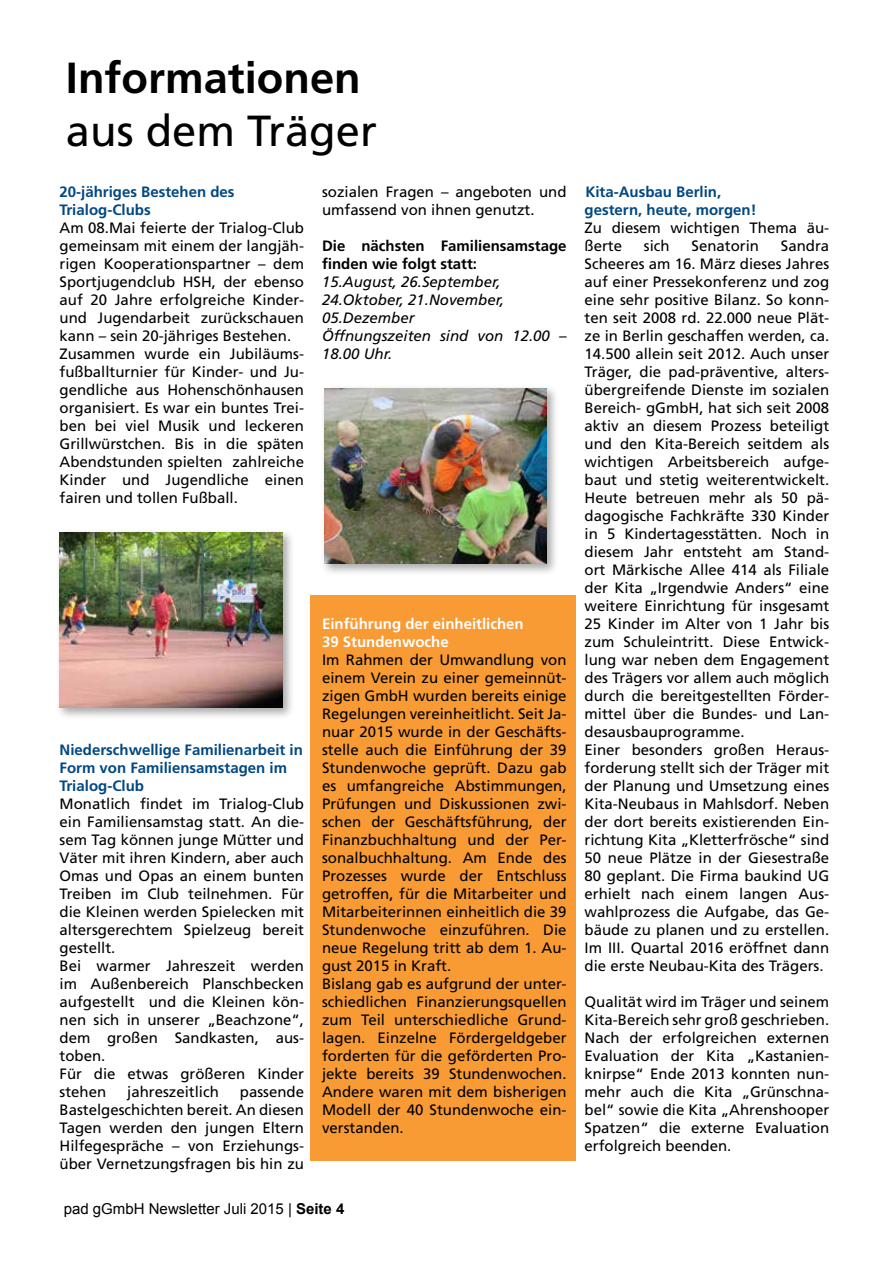
<style>
.page{position:relative;width:893px;height:1263px;background:#fff}
.page>*{position:absolute;margin:0;border:0;box-sizing:border-box;transform-origin:0 0}
.t1{font:700 43.5px "Frutiger";color:#000}
.t2{font:43.5px "Frutiger";color:#000}
.t3{font:15px/18px "Frutiger";color:#000}
.t4{font:700 15px/18px "Frutiger";color:#004883}
.t5{font:italic 15px/18px "Frutiger";color:#000}
.t6{font:700 15px/18px "Frutiger";color:#000}
.t7{font:700 15px/18px "Frutiger";color:#fff}
.t8{font:15px "Arial";color:#000}
.s1{font-weight:700}
</style>
<div class="page">
<div style="left:310px;top:595px;width:266px;height:566px;background:#f89b34"></div>
<div style="left:56px;top:528px;width:239px;height:192px;background:#000;opacity:.34"></div>
<img style="left:60px;top:532px;width:222px;height:176px">
<div style="left:320px;top:384px;width:239px;height:192px;background:#000;opacity:.34"></div>
<img style="left:324px;top:388px;width:223px;height:175px">
<h1 class="t1" style="left:66px;top:53px;width:296px">Informationen</h1>
<h1 class="t2" style="left:66px;top:105px;width:313px">aus dem Träger</h1>
<p class="t4" style="left:60px;top:182px;width:177px">20-jähriges Bestehen des<br>Trialog-Clubs</p>
<p class="t3" style="left:60px;top:218px;width:246px">Am 08.Mai feierte der Trialog-Club gemeinsam mit einem der langjäh&shy;rigen Kooperationspartner – dem Sportjugendclub HSH, der ebenso auf 20 Jahre erfolgreiche Kinder&shy;und Jugendarbeit zurückschauen kann – sein 20-jähriges Bestehen.<br>Zusammen wurde ein Jubiläums&shy;fußballturnier für Kinder- und Ju&shy;gendliche aus Hohenschönhausen organisiert. Es war ein buntes Trei&shy;ben bei viel Musik und leckeren Grillwürstchen. Bis in die späten Abendstunden spielten zahlreiche Kinder und Jugendliche einen fairen und tollen Fußball.</p>
<p class="t3" style="left:322px;top:182px;width:246px">sozialen Fragen – angeboten und umfassend von ihnen genutzt.</p>
<p class="t6" style="left:322px;top:236px;width:246px">Die nächsten Familiensamstage finden wie folgt statt:</p>
<p class="t5" style="left:322px;top:272px;width:246px">15.August, 26.September,<br>24.Oktober, 21.November,<br>05.Dezember<br>Öffnungszeiten sind von 12.00 –<br>18.00 Uhr.</p>
<p class="t4" style="left:60px;top:740px;width:245px">Niederschwellige Familienarbeit in<br>Form von Familiensamstagen im<br>Trialog-Club</p>
<p class="t3" style="left:60px;top:794px;width:246px">Monatlich findet im Trialog-Club ein Familiensamstag statt. An die&shy;sem Tag können junge Mütter und<br>Väter mit ihren Kindern, aber auch<br>Omas und Opas an einem bunten<br>Treiben im Club teilnehmen. Für die Kleinen werden Spielecken mit altersgerechtem Spielzeug bereit gestellt.<br>Bei warmer Jahreszeit werden im Außenbereich Planschbecken aufgestellt und die Kleinen kön&shy;nen sich in unserer „Beachzone“, dem großen Sandkasten, aus&shy;toben.<br>Für die etwas größeren Kinder stehen</p>
<p class="t3" style="left:60px;top:1082px;width:246px;text-align:justify;text-indent:180px">passende Bastelgeschichten bereit. An diesen Tagen werden den jungen Eltern Hilfegespräche – von Erziehungs&shy;über Vernetzungsfragen bis hin zu</p>
<p class="t3" style="left:127px;top:1082px;width:93px">jahreszeitlich</p>
<p class="t7" style="left:322px;top:614px;width:203px">Einführung der einheitlichen<br>39 Stundenwoche</p>
<p class="t3" style="left:322px;top:650px;width:246px">Im Rahmen der Umwandlung von einem Verein zu einer gemeinnüt&shy;zigen GmbH wurden bereits einige<br>Regelungen vereinheitlicht. Seit Ja&shy;nuar 2015 wurde in der Geschäfts&shy;stelle auch die Einführung der 39<br>Stundenwoche geprüft. Dazu gab es umfangreiche Abstimmungen,<br>Prüfungen und Diskussionen zwi&shy;schen der Geschäftsführung, der<br>Finanzbuchhaltung und der Per&shy;sonalbuchhaltung. Am Ende des<br>Prozesses wurde der Entschluss getroffen, für die Mitarbeiter und<br>Mitarbeiterinnen einheitlich die 39<br>Stundenwoche einzuführen. Die neue Regelung tritt ab dem 1. Au&shy;gust 2015 in Kraft.<br>Bislang gab es aufgrund der unter&shy;schiedlichen Finanzierungsquellen zum Teil unterschiedliche Grund&shy;lagen. Einzelne Fördergeldgeber forderten für die geförderten Pro&shy;jekte bereits 39 Stundenwochen.<br>Andere waren mit dem bisherigen<br>Modell der 40 Stundenwoche ein&shy;verstanden.</p>
<p class="t8" style="left:64px;top:1199px;width:282px">pad gGmbH Newsletter Juli 2015 | <span class="s1">Seite 4</span></p>
<p class="t4" style="left:585px;top:183px;width:173px">Kita-Ausbau Berlin, gestern, heute, morgen!</p>
<p class="t3" style="left:585px;top:219px;width:246px">Zu diesem wichtigen Thema äu&shy;ßerte</p>
<p class="t3" style="left:585px;top:237px;width:246px;text-indent:196px">Sandra<br>Scheeres am 16. März dieses Jahres auf einer Pressekonferenz und zog eine sehr positive Bilanz. So konn&shy;ten seit 2008 rd. 22.000 neue Plät&shy;ze in Berlin geschaffen werden, ca.<br>14.500 allein seit 2012. Auch unser<br>Träger, die pad-präventive, alters&shy;übergreifende Dienste im sozialen<br>Bereich- gGmbH, hat sich seit 2008 aktiv an diesem Prozess beteiligt und den Kita-Bereich seitdem als wichtigen Arbeitsbereich aufge&shy;baut und stetig weiterentwickelt.<br>Heute betreuen mehr als 50 pä&shy;dagogische Fachkräfte 330 Kinder in 5 Kindertagesstätten. Noch in diesem Jahr entsteht am Stand&shy;ort Märkische Allee 414 als Filiale der Kita „Irgendwie Anders“ eine weitere Einrichtung für insgesamt<br>25 Kinder im Alter von 1 Jahr bis zum Schuleintritt. Diese Entwick&shy;lung war neben dem Engagement des Trägers vor allem auch möglich durch die bereitgestellten Förder&shy;mittel über die Bundes- und Lan&shy;desausbauprogramme.<br>Einer besonders großen Heraus&shy;forderung stellt sich der Träger mit der Planung und Umsetzung eines<br>Kita-Neubaus in Mahlsdorf. Neben der dort bereits existierenden Ein&shy;richtung Kita „Kletterfrösche“ sind<br>50 neue Plätze in der Giesestraße<br>80 geplant. Die Firma baukind UG erhielt nach einem langen Aus&shy;wahlprozess die Aufgabe, das Ge&shy;bäude zu planen und zu erstellen.<br>Im III. Quartal 2016 eröffnet dann die erste Neubau-Kita des Trägers.</p>
<p class="t3" style="left:585px;top:993px;width:246px;text-align:justify">Qualität wird im Träger und seinem Kita-Bereich sehr groß geschrieben.<br>Nach der erfolgreichen externen Evaluation der Kita „Kastanien&shy;knirpse“ Ende 2013 konnten nun&shy;mehr auch die Kita „Grünschna&shy;bel“ sowie die Kita „Ahrenshooper Spatzen“ die externe Evaluation erfolgreich beenden.</p>
<p class="t3" style="left:644px;top:237px;width:27px">sich</p>
<p class="t3" style="left:691px;top:237px;width:69px">Senatorin</p>
</div>
